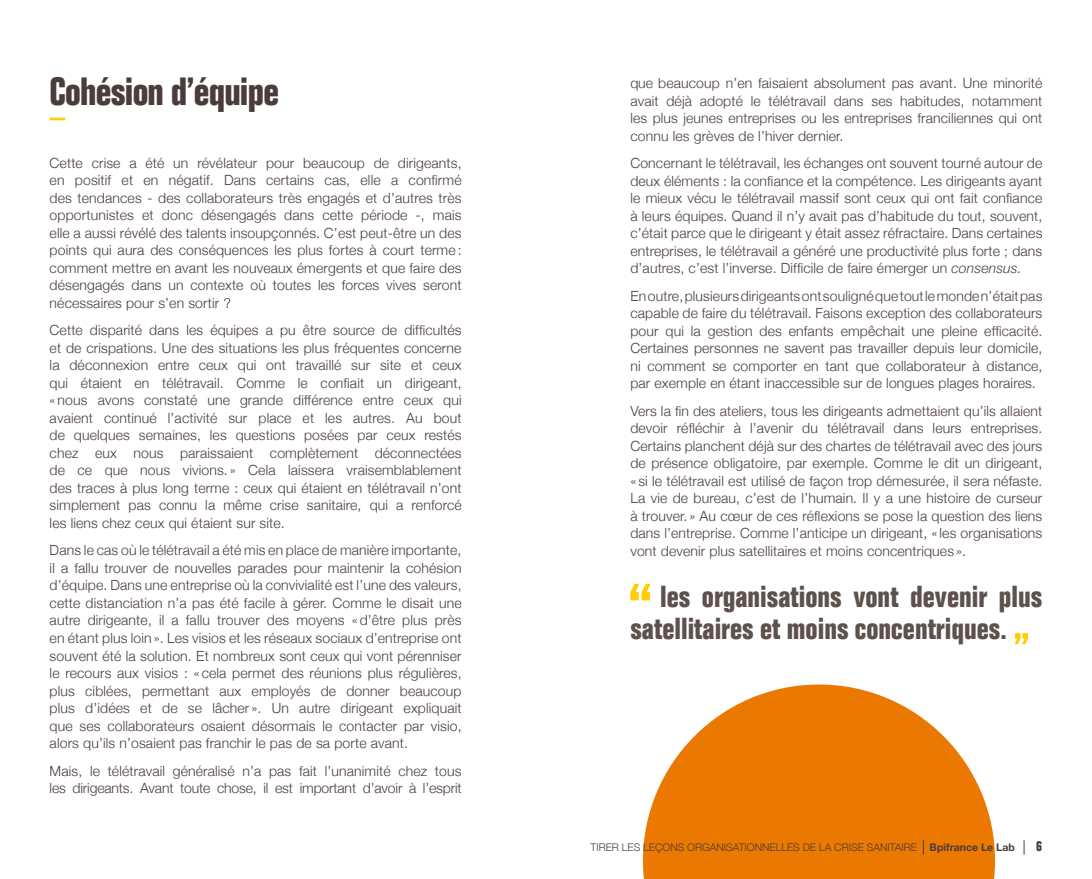
<style>
.page{position:relative;width:1092px;height:879px;background:#fff}
.page>*{position:absolute;margin:0;border:0;box-sizing:border-box;transform-origin:0 0}
.t1{font:700 condensed 38.5px "Folio";letter-spacing:-.02em;color:#4b3c3c}
.t2{font:700 condensed 29.75px/31.5px "Folio";color:#5e514d}
.t3{font:300 14px/17.5px "Helvetica Neue";letter-spacing:.01em;color:#4b3c3c;text-align:justify}
.t4{font:300 14px/17.5px "Helvetica Neue";letter-spacing:-.01em;color:#4b3c3c}
.t5{font:700 condensed 14px "Folio";color:#4b3c3c}
.t6{font:300 10.5px "Helvetica Neue";color:#4b3c3c}
.s1{font-style:italic}
.s2{font-weight:700}
</style>
<div class="page">
<svg style="left:50px;top:118px;width:15px;height:2px"></svg>
<svg style="left:643px;top:684px;width:351px;height:194px;fill:#eb7800"></svg>
<svg style="left:630px;top:583px;width:20px;height:17px"></svg>
<svg style="left:1015px;top:633px;width:12px;height:10px"></svg>
<svg style="left:922px;top:839px;width:1px;height:15px"></svg>
<svg style="left:1023px;top:840px;width:1px;height:14px"></svg>
<h1 class="t1" style="left:50px;top:70px;width:231px">Cohésion d’équipe</h1>
<p class="t3" style="left:50px;top:153px;width:413px">Cette crise a été un révélateur pour beaucoup de dirigeants, en positif et en négatif. Dans certains cas, elle a confirmé des tendances - des collaborateurs très engagés et d’autres très opportunistes et donc désengagés dans cette période -, mais elle a aussi révélé des talents insoupçonnés. C’est peut-être un des points qui aura des conséquences les plus fortes à court terme : comment mettre en avant les nouveaux émergents et que faire des désengagés dans un contexte où toutes les forces vives seront nécessaires pour s’en sortir ?</p>
<p class="t3" style="left:50px;top:320px;width:413px">Cette disparité dans les équipes a pu être source de difficultés et de crispations. Une des situations les plus fréquentes concerne la déconnexion entre ceux qui ont travaillé sur site et ceux qui étaient en télétravail. Comme le confiait un dirigeant, « nous avons constaté une grande différence entre ceux qui avaient continué l’activité sur place et les autres. Au bout de quelques semaines, les questions posées par ceux restés chez eux nous paraissaient complètement déconnectées de ce que nous vivions. » Cela laissera vraisemblablement des traces à plus long terme : ceux qui étaient en télétravail n’ont simplement pas connu la même crise sanitaire, qui a renforcé les liens chez ceux qui étaient sur site.</p>
<p class="t3" style="left:50px;top:540px;width:413px">Dans le cas où le télétravail a été mis en place de manière importante, il a fallu trouver de nouvelles parades pour maintenir la cohésion d’équipe. Dans une entreprise où la convivialité est l’une des valeurs, cette distanciation n’a pas été facile à gérer. Comme le disait une autre dirigeante, il a fallu trouver des moyens « d’être plus près en étant plus loin ». Les visios et les réseaux sociaux d’entreprise ont souvent été la solution. Et nombreux sont ceux qui vont pérenniser le recours aux visios : « cela permet des réunions plus régulières, plus ciblées, permettant aux employés de donner beaucoup plus d’idées et de se lâcher ». Un autre dirigeant expliquait que ses collaborateurs osaient désormais le contacter par visio, alors qu’ils n’osaient pas franchir le pas de sa porte avant.</p>
<p class="t4" style="left:50px;top:760px;width:413px">Mais, le télétravail généralisé n’a pas fait l’unanimité chez tous les dirigeants. Avant toute chose, il est important d’avoir à l’esprit</p>
<p class="t3" style="left:630px;top:73px;width:413px">que beaucoup n’en faisaient absolument pas avant. Une minorité avait déjà adopté le télétravail dans ses habitudes, notamment les plus jeunes entreprises ou les entreprises franciliennes qui ont connu les grèves de l’hiver dernier.</p>
<p class="t3" style="left:630px;top:153px;width:413px">Concernant le télétravail, les échanges ont souvent tourné autour de deux éléments : la confiance et la compétence. Les dirigeants ayant le mieux vécu le télétravail massif sont ceux qui ont fait confiance à leurs équipes. Quand il n’y avait pas d’habitude du tout, souvent, c’était parce que le dirigeant y était assez réfractaire. Dans certaines entreprises, le télétravail a généré une productivité plus forte ; dans d’autres, c’est l’inverse. Difficile de faire émerger un <span class="s1">consensus.</span></p>
<p class="t3" style="left:630px;top:286px;width:413px">En outre, plusieurs dirigeants ont souligné que tout le monde n’était pas capable de faire du télétravail. Faisons exception des collaborateurs pour qui la gestion des enfants empêchait une pleine efficacité.<br>Certaines personnes ne savent pas travailler depuis leur domicile, ni comment se comporter en tant que collaborateur à distance, par exemple en étant inaccessible sur de longues plages horaires.</p>
<p class="t3" style="left:630px;top:401px;width:413px">Vers la fin des ateliers, tous les dirigeants admettaient qu’ils allaient devoir réfléchir à l’avenir du télétravail dans leurs entreprises.<br>Certains planchent déjà sur des chartes de télétravail avec des jours de présence obligatoire, par exemple. Comme le dit un dirigeant, « si le télétravail est utilisé de façon trop démesurée, il sera néfaste.<br>La vie de bureau, c’est de l’humain. Il y a une histoire de curseur à trouver. » Au cœur de ces réflexions se pose la question des liens dans l’entreprise. Comme l’anticipe un dirigeant, « les organisations vont devenir plus satellitaires et moins concentriques ».</p>
<h2 class="t2" style="left:630px;top:581px;width:413px;text-indent:30px">les organisations vont devenir plus satellitaires et moins concentriques.</h2>
<p class="t6" style="left:590px;top:838px;width:426px">TIRER LES LEÇONS ORGANISATIONNELLES DE LA CRISE SANITAIRE <span class="s2">Bpifrance Le Lab</span></p>
<p class="t5" style="left:1035px;top:838px;width:7px">6</p>
</div>
